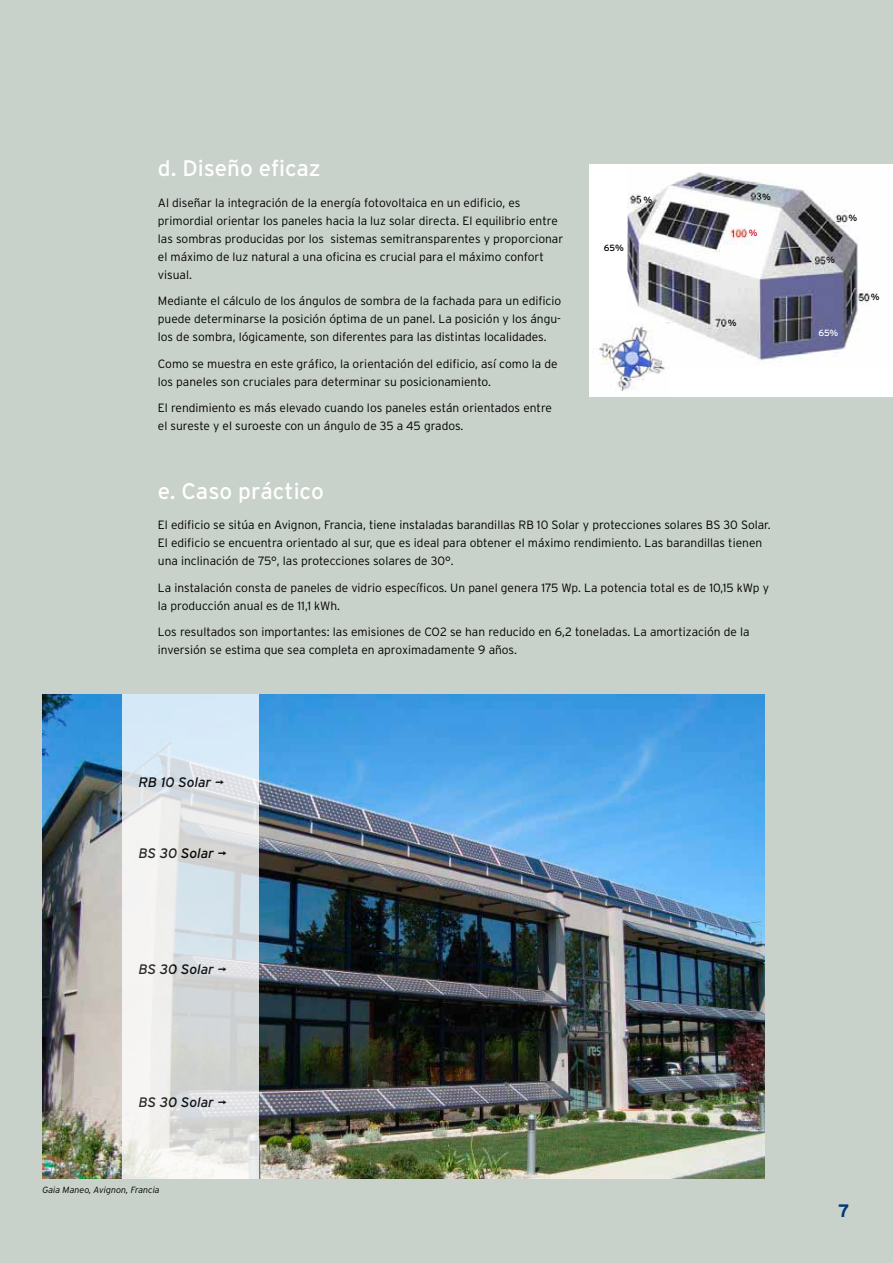
<style>
.page{position:relative;width:893px;height:1263px;background:#c9d1cb}
.page>*{position:absolute;margin:0;border:0;box-sizing:border-box;transform-origin:0 0}
.t1{font:22.5px "Interstate Rey";color:#fff}
.t2{font:700 18px "Interstate Rey";color:#003975}
.t3{font:italic 13.8px "Interstate Rey";color:#000}
.t4{font:300 12px/18px "Interstate Rey";color:#000}
.t5{font:italic 300 9px "Interstate Rey";color:#000}
.t6{font:9px "Interstate Rey";color:#000}
.t7{font:9px "Interstate Rey";color:#fff}
.t8{font:9px "Interstate Rey";color:#e0002a}
</style>
<div class="page">
<img style="left:43px;top:694px;width:722px;height:484px">
<svg style="left:122px;top:694px;width:137px;height:484px"></svg>
<div style="left:590px;top:164px;width:303px;height:233px;background:#fff"></div>
<img style="left:627px;top:172px;width:243px;height:189px">
<div style="left:815px;top:328px;width:12px;height:10px;background:#65689c"></div>
<div style="left:599px;top:315px;width:49px;height:62px;background:#fff"></div>
<img style="left:598px;top:322px;width:72px;height:69px">
<h1 class="t1" style="left:158px;top:154px;width:164px">d. Diseño eficaz</h1>
<p class="t4" style="left:158px;top:193px;width:407px">Al diseñar la integración de la energía fotovoltaica en un edificio, es primordial orientar los paneles hacia la luz solar directa. El equilibrio entre las sombras producidas por los sistemas semitransparentes y proporcionar el máximo de luz natural a una oficina es crucial para el máximo confort visual.</p>
<p class="t4" style="left:158px;top:292px;width:405px;text-align:justify">Mediante el cálculo de los ángulos de sombra de la fachada para un edificio puede determinarse la posición óptima de un panel. La posición y los ángu&shy;los de sombra, lógicamente, son diferentes para las distintas localidades.</p>
<p class="t4" style="left:158px;top:354px;width:401px">Como se muestra en este gráfico, la orientación del edificio, así como la de los paneles son cruciales para determinar su posicionamiento.</p>
<p class="t4" style="left:158px;top:399px;width:396px">El rendimiento es más elevado cuando los paneles están orientados entre el sureste y el suroeste con un ángulo de 35 a 45 grados.</p>
<p class="t6" style="left:604px;top:243px;width:21px">65%</p>
<p class="t6" style="left:643px;top:194px;width:10px">%</p>
<p class="t6" style="left:762px;top:191px;width:10px">%</p>
<p class="t8" style="left:749px;top:228px;width:10px">%</p>
<p class="t6" style="left:728px;top:317px;width:10px">%</p>
<h1 class="t1" style="left:158px;top:477px;width:167px">e. Caso práctico</h1>
<p class="t4" style="left:158px;top:516px;width:614px">El edificio se sitúa en Avignon, Francia, tiene instaladas barandillas RB 10 Solar y protecciones solares BS 30 Solar.<br>El edificio se encuentra orientado al sur, que es ideal para obtener el máximo rendimiento. Las barandillas tienen una inclinación de 75°, las protecciones solares de 30°.</p>
<p class="t4" style="left:158px;top:578px;width:613px">La instalación consta de paneles de vidrio específicos. Un panel genera 175 Wp. La potencia total es de 10,15 kWp y la producción anual es de 11,1 kWh.</p>
<p class="t4" style="left:158px;top:623px;width:593px">Los resultados son importantes: las emisiones de CO2 se han reducido en 6,2 toneladas. La amortización de la inversión se estima que sea completa en aproximadamente 9 años.</p>
<p class="t3" style="left:138px;top:774px;width:87px">RB 10 Solar ¬</p>
<p class="t3" style="left:138px;top:845px;width:90px">BS 30 Solar ¬</p>
<p class="t3" style="left:138px;top:961px;width:90px">BS 30 Solar ¬</p>
<p class="t6" style="left:826px;top:255px;width:10px">%</p>
<p class="t6" style="left:848px;top:212px;width:10px">%</p>
<p class="t7" style="left:818px;top:327px;width:21px">65%</p>
<p class="t6" style="left:871px;top:291px;width:10px">%</p>
<p class="t3" style="left:138px;top:1094px;width:90px">BS 30 Solar ¬</p>
<p class="t5" style="left:43px;top:1185px;width:119px">Gaia Maneo, Avignon, Francia</p>
<h2 class="t2" style="left:838px;top:1200px;width:13px">7</h2>
</div>
